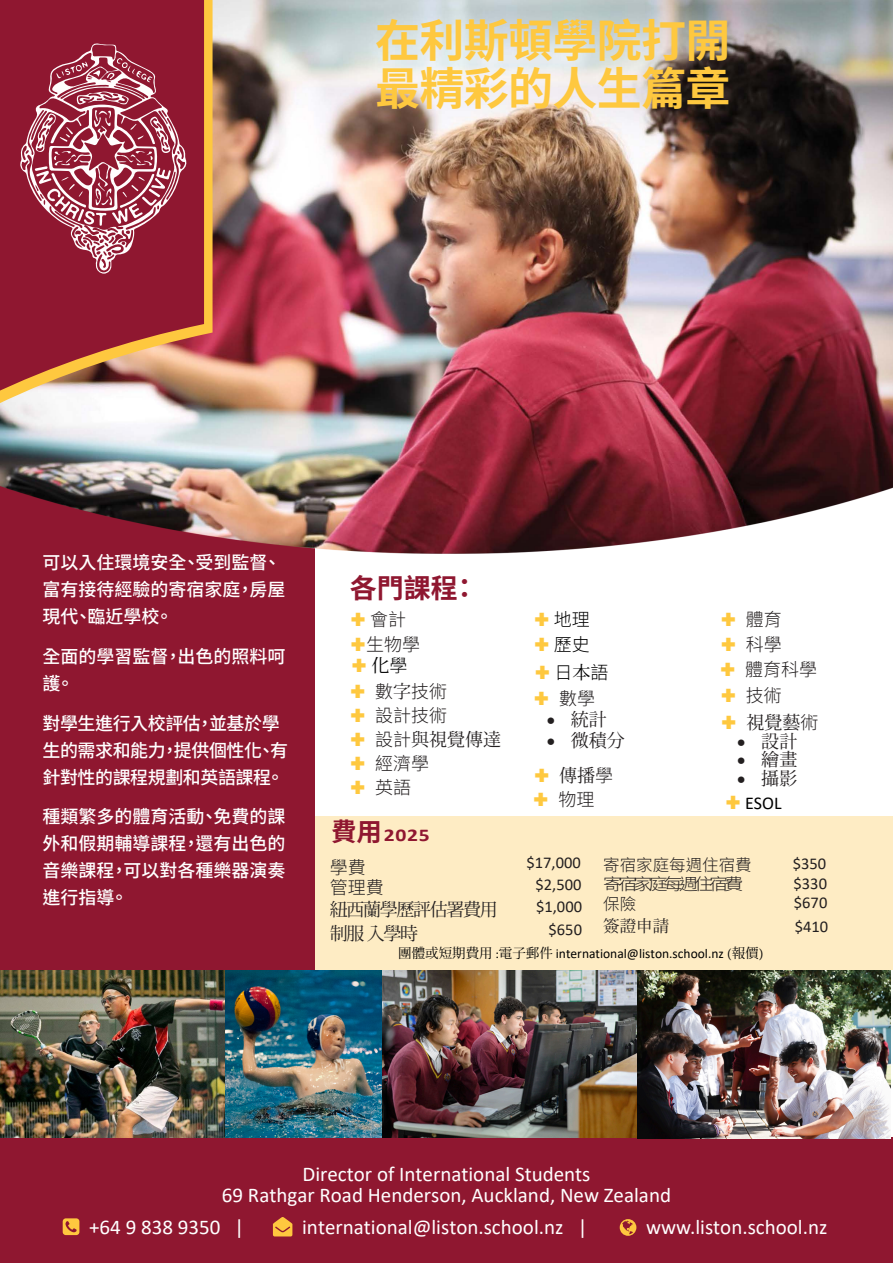
<style>
.page{position:relative;width:893px;height:1263px;background:#fff}
.page>*{position:absolute;margin:0;border:0;box-sizing:border-box;transform-origin:0 0}
.t1{font:700 45px "Source Han Sans TW";letter-spacing:-.015em;color:#fec83f}
.t2{font:700 27px "Source Han Sans TW";color:#8f1730}
.Base_Style{font:21px/21px "Calibri";color:#fff;text-align:center}
.Base_Style-2{font:500 18px/27px "Source Han Sans TW";color:#fff}
.Base_Style-3{font:500 18px/27px "Source Han Sans TW";letter-spacing:-.025em;color:#fff}
.Base_Style-4{font:18px/22px "Koz Min Pr 6 N";letter-spacing:-.075em;color:#231f20}
.t3{font:300 18px/24px "Source Han Sans TW";color:#231f20}
.Base_Style-5{font:700 18px/32.4px "Calibri";color:#8f1730;scale:1.2 1}
.t4{font:300 18px "Source Han Sans TW";color:#000}
.t5{font:18px "Calibri";color:#000}
.t6{font:18px "Koz Min Pr 6 N";color:#000}
.Base_Style-6{font:16.5px/19.8px "Calibri";color:#231f20;text-align:justify}
.Base_Style-7{font:300 16.5px/19.8px "Source Han Sans TW";color:#231f20}
.Base_Style-8{font:16.5px "Koz Min Pr 6 N";color:#231f20}
.Base_Style-9{font:13.5px "Calibri";color:#000}
.s1{font-family:"Koz Min Pr 6 N";font-weight:400}
.s2{font-family:"Source Han Sans TW";font-weight:300}
.s3{font-family:"Source Han Sans TW";font-size:25.5px}
.s4{font-family:"Source Han Sans TW";font-weight:300;color:#231f20}
.s5{font-family:"Koz Min Pr 6 N"}
.s6{font-family:"Minion Pro"}
</style>
<div class="page">
<img style="left:0;top:0;width:893px;height:970px">
<div style="left:0;top:1137px;width:893px;height:126px;background:#8f1730"></div>
<svg style="left:63px;top:1218px;width:16px;height:17px"></svg>
<svg style="left:273px;top:1217px;width:19px;height:19px"></svg>
<svg style="left:620px;top:1219px;width:16px;height:17px"></svg>
<svg style="left:0;top:0;width:213px;height:405px"></svg>
<svg style="left:0;top:0;width:204px;height:397px;background:#9d353f"></svg>
<svg style="left:19px;top:43px;width:168px;height:231px;background:#a6475b"></svg>
<img style="left:0;top:970px;width:225px;height:167px">
<img style="left:225px;top:970px;width:665px;height:168px">
<img style="left:225px;top:970px;width:157px;height:167px">
<svg style="left:352px;top:613px;width:13px;height:13px"></svg>
<svg style="left:352px;top:637px;width:13px;height:13px"></svg>
<svg style="left:351px;top:684px;width:13px;height:14px"></svg>
<svg style="left:351px;top:708px;width:13px;height:14px"></svg>
<svg style="left:351px;top:732px;width:13px;height:14px"></svg>
<svg style="left:351px;top:756px;width:13px;height:14px"></svg>
<svg style="left:351px;top:780px;width:13px;height:14px"></svg>
<svg style="left:535px;top:613px;width:13px;height:13px"></svg>
<svg style="left:535px;top:638px;width:13px;height:13px"></svg>
<svg style="left:536px;top:665px;width:13px;height:14px"></svg>
<svg style="left:535px;top:691px;width:13px;height:14px"></svg>
<svg style="left:727px;top:795px;width:13px;height:13px"></svg>
<svg style="left:353px;top:658px;width:13px;height:13px"></svg>
<svg style="left:535px;top:768px;width:13px;height:14px"></svg>
<svg style="left:534px;top:793px;width:13px;height:13px"></svg>
<svg style="left:722px;top:613px;width:13px;height:13px"></svg>
<svg style="left:722px;top:638px;width:13px;height:13px"></svg>
<svg style="left:721px;top:663px;width:13px;height:13px"></svg>
<svg style="left:722px;top:688px;width:13px;height:14px"></svg>
<svg style="left:722px;top:716px;width:13px;height:13px"></svg>
<p class="t1" style="left:375px;top:15px;width:357px">在利斯頓學院打開</p>
<p class="t1" style="left:375px;top:63px;width:357px">最精彩的人生篇章</p>
<p class="Base_Style-2" style="left:43px;top:549px;width:244px">可以入住環境安全、受到監督、富有接待經驗的寄宿家庭，房屋現代、臨近學校。</p>
<p class="Base_Style-2" style="left:43px;top:643px;width:244px">全面的學習監督，出色的照料呵護。</p>
<p class="Base_Style-3" style="left:43px;top:710px;width:247px">對學生進行入校評估，並基於學生的需求和能力，提供個性化、有針對性的課程規劃和英語課程。</p>
<p class="Base_Style-2" style="left:43px;top:804px;width:244px;text-align:justify">種類繁多的體育活動、免費的課外和假期輔導課程，還有出色的音樂課程，可以對各種樂器演奏進行指導。</p>
<p class="t2" style="left:350px;top:573px;width:130px">各門課程：</p>
<p class="t3" style="left:366px;top:608px;width:56px">會計生物學</p>
<p class="t3" style="left:375px;top:679px;width:127px">數<span class="s1">字</span>技術<br>設計技術<br>設計<span class="s1">與視覺傳達</span>經濟學<br>英語</p>
<p class="t6" style="left:371px;top:655px;width:37px">化<span class="s2">學</span></p>
<p class="t4" style="left:554px;top:609px;width:37px">地理</p>
<p class="t4" style="left:554px;top:634px;width:37px">歷史</p>
<p class="t4" style="left:554px;top:662px;width:55px">日<span class="s1">本</span>語</p>
<p class="t3" style="left:559px;top:686px;width:37px">數學</p>
<p class="Base_Style-4" style="left:547px;top:709px;width:61px">• 統計</p>
<p class="Base_Style-4" style="left:547px;top:730px;width:79px">• 微積分</p>
<p class="Base_Style-4" style="left:559px;top:764px;width:55px">傳播<span class="s2">學</span></p>
<p class="t3" style="left:558px;top:788px;width:37px">物理</p>
<p class="t3" style="left:746px;top:608px;width:37px">體育</p>
<p class="t3" style="left:746px;top:633px;width:37px">科學</p>
<p class="t3" style="left:745px;top:658px;width:73px">體育科學</p>
<p class="t3" style="left:746px;top:683px;width:38px">技術</p>
<p class="Base_Style-4" style="left:746px;top:712px;width:74px">視覺藝<span class="s2">術</span></p>
<p class="Base_Style-4" style="left:737px;top:730px;width:61px">• 設計</p>
<p class="Base_Style-4" style="left:737px;top:749px;width:61px">• 繪畫</p>
<p class="Base_Style-4" style="left:737px;top:768px;width:61px">• 攝影</p>
<p class="t5" style="left:745px;top:791px;width:38px">ESOL</p>
<p class="Base_Style-5" style="left:330px;top:819px;width:85px"><span class="s3">費用</span>2025<span class="s4">學費®</span></p>
<p class="Base_Style-4" style="left:330px;top:877px;width:169px"><span class="s2">管理費<br></span>紐西蘭學歷評估署費用</p>
<p class="Base_Style-4" style="left:330px;top:923px;width:90px">制服 入學時</p>
<p class="Base_Style-6" style="left:549px;top:919px;width:35px">$650</p>
<p class="Base_Style-6" style="left:527px;top:852px;width:56px">$17,000</p>
<p class="Base_Style-6" style="left:536px;top:874px;width:47px">$2,500</p>
<p class="Base_Style-6" style="left:536px;top:897px;width:47px">$1,000</p>
<p class="Base_Style-6" style="left:793px;top:853px;width:36px">$350 $330 $670</p>
<p class="Base_Style-7" style="left:603px;top:855px;width:150px">寄宿家庭每週住宿費寄宿家庭每週住宿費保險</p>
<p class="Base_Style-8" style="left:603px;top:916px;width:67px">簽證申請</p>
<p class="Base_Style-6" style="left:795px;top:916px;width:35px">$410</p>
<p class="Base_Style-9" style="left:398px;top:944px;width:367px"><span class="s5">團體或短期費用</span> <span class="s6">:</span><span class="s5">電子郵件</span> international@liston.school.nz <span class="s6">(</span><span class="s5">報價</span><span class="s6">)</span></p>
<p class="Base_Style" style="left:222px;top:1163px;width:451px">Director of International Students<br>69 Rathgar Road Henderson, Auckland, New Zealand</p>
<p class="Base_Style" style="left:89px;top:1216px;width:157px">+64 9 838 9350 |</p>
<p class="Base_Style" style="left:302px;top:1216px;width:287px">international@liston.school.nz |</p>
<p class="Base_Style" style="left:646px;top:1216px;width:183px">www.liston.school.nz</p>
</div>
